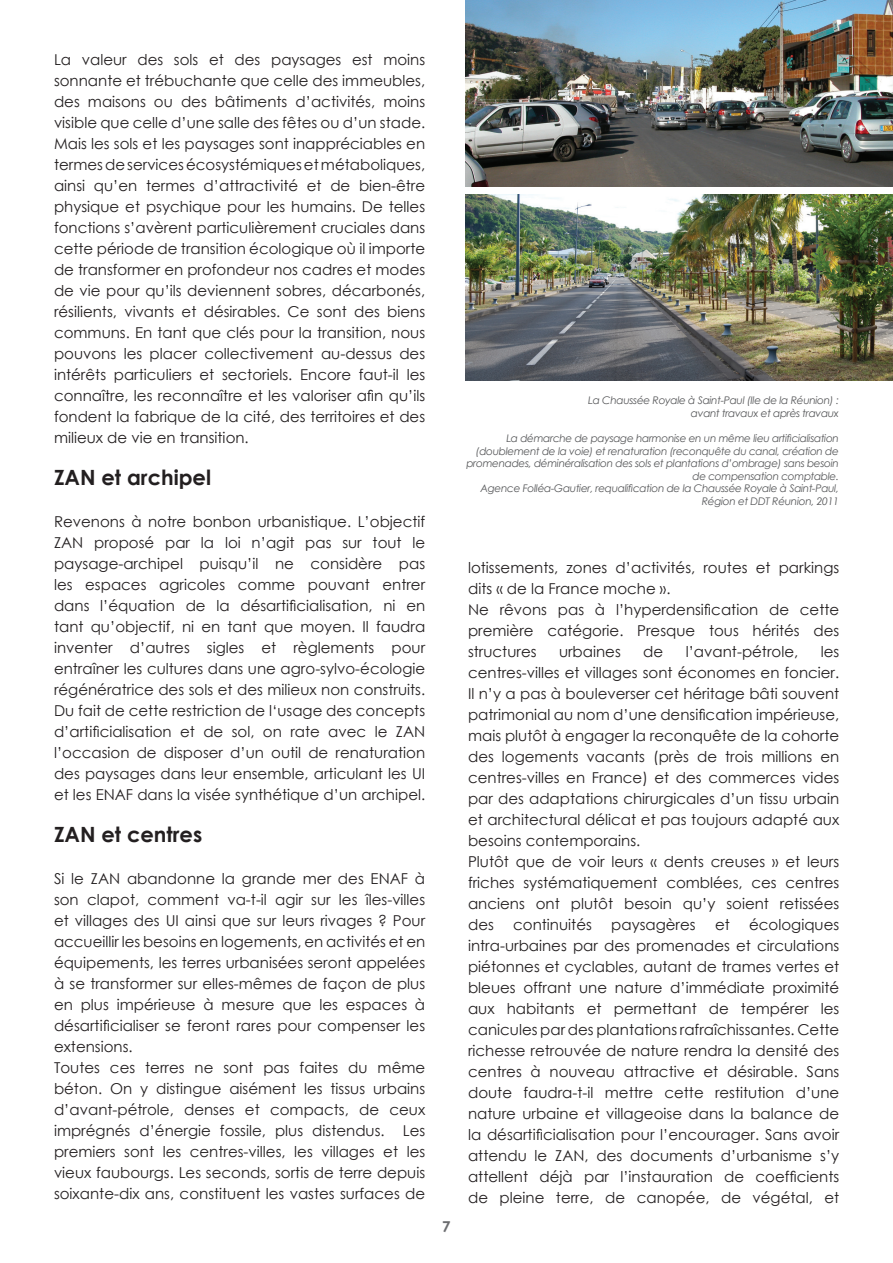
<style>
.page{position:relative;width:893px;height:1263px;background:#fff}
.page>*{position:absolute;margin:0;border:0;box-sizing:border-box;transform-origin:0 0}
.t1{font:700 21px "Century Gothic";color:#231f20}
.t2{font:15px/21px "Century Gothic";color:#231f20;text-align:justify}
.t3{font:700 15px "Century Gothic";color:#6c6d70}
.t4{font:italic 10.5px/12.6px "Century Gothic";letter-spacing:-.03em;color:#57585a;text-align:right}
</style>
<div class="page">
<img style="left:465px;top:0;width:428px;height:186px">
<img style="left:465px;top:194px;width:428px;height:187px">
<p class="t2" style="left:54px;top:49px;width:373px">La valeur des sols et des paysages est moins sonnante et trébuchante que celle des immeubles, des maisons ou des bâtiments d’activités, moins visible que celle d’une salle des fêtes ou d’un stade.<br>Mais les sols et les paysages sont inappréciables en termes de services écosystémiques et métaboliques, ainsi qu’en termes d’attractivité et de bien-être physique et psychique pour les humains. De telles fonctions s’avèrent particulièrement cruciales dans cette période de transition écologique où il importe de transformer en profondeur nos cadres et modes de vie pour qu’ils deviennent sobres, décarbonés, résilients, vivants et désirables. Ce sont des biens communs. En tant que clés pour la transition, nous pouvons les placer collectivement au-dessus des intérêts particuliers et sectoriels. Encore faut-il les connaître, les reconnaître et les valoriser afin qu’ils fondent la fabrique de la cité, des territoires et des milieux de vie en transition.</p>
<h1 class="t1" style="left:54px;top:462px;width:159px">ZAN et archipel</h1>
<p class="t2" style="left:54px;top:511px;width:373px">Revenons à notre bonbon urbanistique. L’objectif ZAN proposé par la loi n’agit pas sur tout le paysage‑archipel puisqu’il ne considère pas les espaces agricoles comme pouvant entrer dans l’équation de la désartificialisation, ni en tant qu’objectif, ni en tant que moyen. Il faudra inventer d’autres sigles et règlements pour entraîner les cultures dans une agro-sylvo-écologie régénératrice des sols et des milieux non construits.<br>Du fait de cette restriction de l‘usage des concepts d’artificialisation et de sol, on rate avec le ZAN l’occasion de disposer d’un outil de renaturation des paysages dans leur ensemble, articulant les UI et les ENAF dans la visée synthétique d’un archipel.</p>
<h1 class="t1" style="left:54px;top:819px;width:150px">ZAN et centres</h1>
<p class="t2" style="left:54px;top:868px;width:373px;text-align:left">Si le ZAN abandonne la grande mer des ENAF à son clapot, comment va-t-il agir sur les îles-villes et villages des UI ainsi que sur leurs rivages ? Pour accueillir les besoins en logements, en activités et en équipements, les terres urbanisées seront appelées à se transformer sur elles-mêmes de façon de plus en plus impérieuse à mesure que les espaces à désartificialiser se feront rares pour compenser les extensions.<br>Toutes ces terres ne sont pas faites du même béton. On y distingue aisément les tissus urbains d’avant‑pétrole, denses et compacts, de ceux imprégnés d’énergie fossile, plus distendus. Les premiers sont les centres-villes, les villages et les vieux faubourgs. Les seconds, sortis de terre depuis soixante-dix ans, constituent les vastes surfaces de</p>
<p class="t4" style="left:588px;top:394px;width:252px">La Chaussée Royale à Saint-Paul (Ile de la Réunion) : avant travaux et après travaux</p>
<p class="t4" style="left:466px;top:432px;width:374px">La démarche de paysage harmonise en un même lieu artificialisation (doublement de la voie) et renaturation (reconquête du canal, création de promenades, déminéralisation des sols et plantations d’ombrage) sans besoin de compensation comptable.<br>Agence Folléa-Gautier, requalification de la Chaussée Royale à Saint-Paul, Région et DDT Réunion, 2011</p>
<p class="t3" style="left:442px;top:1215px;width:10px">7</p>
<p class="t2" style="left:468px;top:556px;width:373px;text-align:left">lotissements, zones d’activités, routes et parkings dits « de la France moche ».<br>Ne rêvons pas à l’hyperdensification de cette première catégorie. Presque tous hérités des structures</p>
<p class="t2" style="left:559px;top:640px;width:63px">urbaines</p>
<p class="t2" style="left:643px;top:640px;width:22px">de</p>
<p class="t2" style="left:686px;top:640px;width:114px">l’avant-pétrole,</p>
<p class="t2" style="left:468px;top:640px;width:373px;text-align:left;text-indent:353px">les centres‑villes et villages sont économes en foncier.<br>Il n’y a pas à bouleverser cet héritage bâti souvent patrimonial au nom d’une densification impérieuse, mais plutôt à engager la reconquête de la cohorte des logements vacants (près de trois millions en centres-villes en France) et des commerces vides par des adaptations chirurgicales d’un tissu urbain et architectural délicat et pas toujours adapté aux besoins contemporains.<br>Plutôt que de voir leurs « dents creuses » et leurs friches systématiquement comblées, ces centres anciens ont plutôt besoin qu’y soient retissées des</p>
<p class="t2" style="left:468px;top:913px;width:373px;text-indent:281px">écologiques intra‑urbaines par des promenades et circulations piétonnes et cyclables, autant de trames vertes et bleues offrant une nature d’immédiate proximité aux habitants et permettant de tempérer les canicules par des plantations rafraîchissantes. Cette richesse retrouvée de nature rendra la densité des centres à nouveau attractive et désirable. Sans doute faudra‑t-il mettre cette restitution d’une nature urbaine et villageoise dans la balance de la désartificialisation pour l’encourager. Sans avoir attendu le ZAN, des documents d’urbanisme s’y attellent déjà par l’instauration de coefficients de pleine terre, de canopée, de végétal, et</p>
<p class="t2" style="left:513px;top:913px;width:80px">continuités</p>
<p class="t2" style="left:611px;top:913px;width:86px">paysagères</p>
<p class="t2" style="left:715px;top:913px;width:16px">et</p>
</div>
